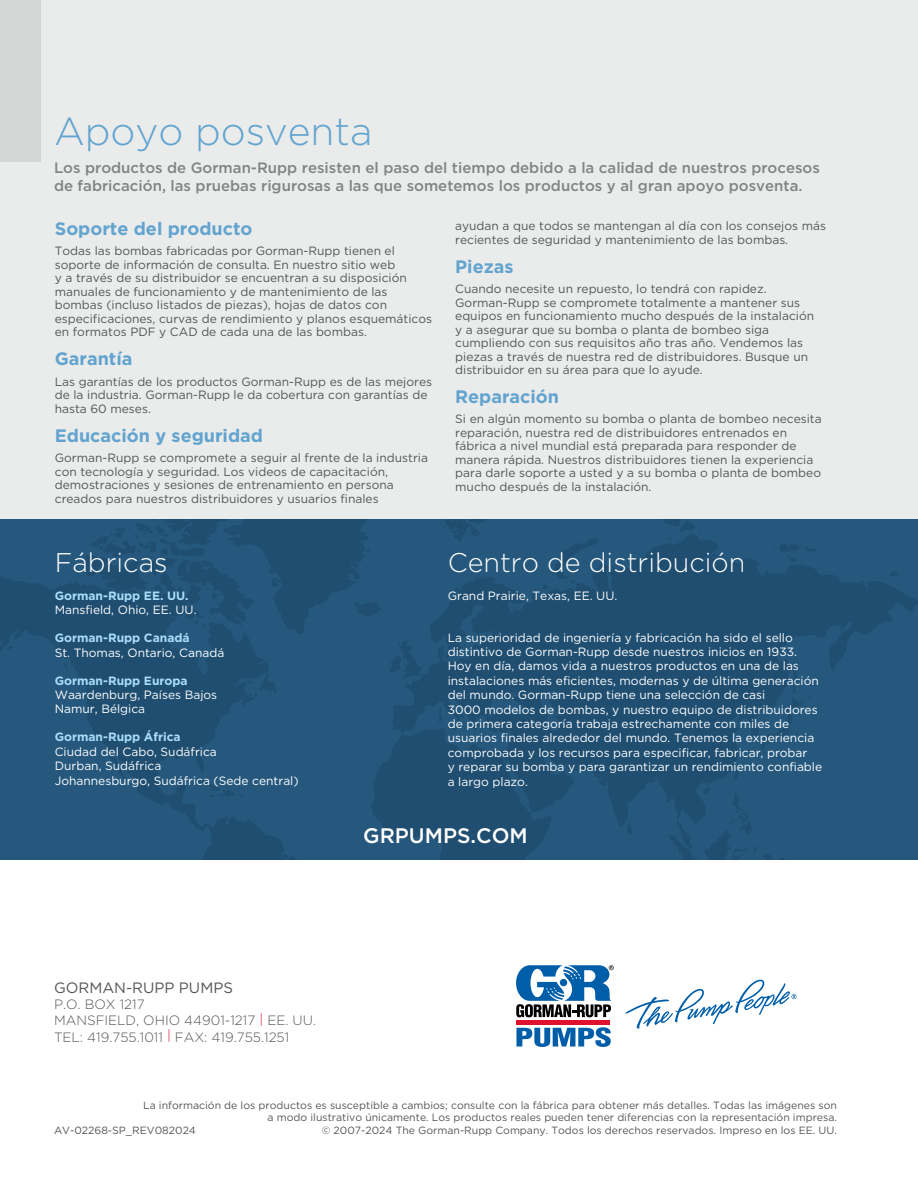
<style>
.page{position:relative;width:918px;height:1188px;background:#fff}
.page>*{position:absolute;margin:0;border:0;box-sizing:border-box;transform-origin:0 0}
.t1{font:300 39px "Gotham";color:#62a4cf}
.t2{font:300 27px "Gotham";color:#fff}
.t3{font:500 21px "Gotham";color:#fff}
.t4{font:700 18px "Gotham";color:#62a4cf}
.t5{font:500 15px/18px "Gotham";color:#828383}
.t6{font:15px "Gotham";color:#545555}
.t7{font:300 13.5px/16.2px "Gotham";color:#545555}
.t8{font:12px/13.5px "Gotham";color:#545555}
.t9{font:12px/14.4px "Gotham";color:#fff}
.t10{font:700 12px "Gotham";color:#a9ddf9}
.t11{font:10.5px "Gotham";color:#545555}
.s1{color:#dd122e}
</style>
<div class="page">
<div style="left:0;top:518px;width:918px;height:441px;background:#25587c"></div>
<svg style="left:371px;top:539px;width:547px;height:322px;fill:#1f4e71"></svg>
<svg style="left:889px;top:572px;width:10px;height:4px"></svg>
<svg style="left:712px;top:554px;width:5px;height:3px"></svg>
<svg style="left:654px;top:518px;width:47px;height:21px"></svg>
<svg style="left:443px;top:518px;width:45px;height:24px"></svg>
<svg style="left:390px;top:641px;width:31px;height:38px"></svg>
<svg style="left:0;top:577px;width:325px;height:284px"></svg>
<svg style="left:192px;top:767px;width:51px;height:30px"></svg>
<svg style="left:82px;top:518px;width:301px;height:116px"></svg>
<svg style="left:76px;top:677px;width:13px;height:10px"></svg>
<svg style="left:55px;top:644px;width:13px;height:27px"></svg>
<svg style="left:7px;top:646px;width:5px;height:5px"></svg>
<svg style="left:449px;top:726px;width:7px;height:5px"></svg>
<svg style="left:438px;top:708px;width:4px;height:14px"></svg>
<svg style="left:443px;top:652px;width:7px;height:7px"></svg>
<svg style="left:474px;top:638px;width:3px;height:5px"></svg>
<svg style="left:502px;top:735px;width:5px;height:3px"></svg>
<svg style="left:543px;top:538px;width:62px;height:51px"></svg>
<svg style="left:775px;top:543px;width:41px;height:19px"></svg>
<svg style="left:246px;top:673px;width:31px;height:24px"></svg>
<div style="left:0;top:861px;width:918px;height:327px;background:#fff"></div>
<hr style="left:516px;top:1020px;width:94px;height:4px;background:#df112d">
<svg style="left:516px;top:1027px;width:95px;height:20px"></svg>
<svg style="left:516px;top:965px;width:98px;height:52px"></svg>
<svg style="left:625px;top:788px;width:221px;height:241px"></svg>
<div style="left:0;top:0;width:918px;height:518px;background:#eaebeb"></div>
<div style="left:0;top:0;width:40px;height:162px;background:#d4d6d6"></div>
<h1 class="t1" style="left:54px;top:107px;width:320px">Apoyo posventa</h1>
<p class="t5" style="left:54px;top:159px;width:768px">Los productos de Gorman-Rupp resisten el paso del tiempo debido a la calidad de nuestros procesos de fabricación, las pruebas rigurosas a las que sometemos los productos y al gran apoyo posventa.</p>
<h3 class="t4" style="left:55px;top:217px;width:199px">Soporte del producto</h3>
<p class="t8" style="left:55px;top:244px;width:379px">Todas las bombas fabricadas por Gorman-Rupp tienen el soporte de información de consulta. En nuestro sitio web<br>y a través de su distribuidor se encuentran a su disposición manuales de funcionamiento y de mantenimiento de las bombas (incluso listados de piezas), hojas de datos con especificaciones, curvas de rendimiento y planos esquemáticos en formatos PDF y CAD de cada una de las bombas.</p>
<h3 class="t4" style="left:55px;top:347px;width:79px">Garantía</h3>
<p class="t8" style="left:55px;top:374px;width:379px">Las garantías de los productos Gorman-Rupp es de las mejores de la industria. Gorman-Rupp le da cobertura con garantías de hasta 60 meses.</p>
<h3 class="t4" style="left:55px;top:423px;width:210px">Educación y seguridad</h3>
<p class="t8" style="left:55px;top:451px;width:375px">Gorman-Rupp se compromete a seguir al frente de la industria con tecnología y seguridad. Los videos de capacitación, demostraciones y sesiones de entrenamiento en persona creados para nuestros distribuidores y usuarios finales</p>
<p class="t8" style="left:455px;top:219px;width:372px">ayudan a que todos se mantengan al día con los consejos más recientes de seguridad y mantenimiento de las bombas.</p>
<h3 class="t4" style="left:455px;top:255px;width:60px">Piezas</h3>
<p class="t8" style="left:455px;top:282px;width:360px">Cuando necesite un repuesto, lo tendrá con rapidez.<br>Gorman-Rupp se compromete totalmente a mantener sus equipos en funcionamiento mucho después de la instalación y a asegurar que su bomba o planta de bombeo siga cumpliendo con sus requisitos año tras año. Vendemos las piezas a través de nuestra red de distribuidores. Busque un distribuidor en su área para que lo ayude.</p>
<h3 class="t4" style="left:455px;top:385px;width:105px">Reparación</h3>
<p class="t8" style="left:455px;top:412px;width:368px">Si en algún momento su bomba o planta de bombeo necesita reparación, nuestra red de distribuidores entrenados en fábrica a nivel mundial está preparada para responder de manera rápida. Nuestros distribuidores tienen la experiencia para darle soporte a usted y a su bomba o planta de bombeo mucho después de la instalación.</p>
<h2 class="t2" style="left:55px;top:546px;width:114px">Fábricas</h2>
<p class="t10" style="left:55px;top:588px;width:135px">Gorman-Rupp EE. UU.</p>
<p class="t9" style="left:55px;top:603px;width:143px">Mansfield, Ohio, EE. UU.</p>
<p class="t10" style="left:55px;top:630px;width:136px">Gorman-Rupp Canadá</p>
<p class="t9" style="left:55px;top:645px;width:171px">St. Thomas, Ontario, Canadá</p>
<p class="t10" style="left:55px;top:672px;width:134px">Gorman-Rupp Europa</p>
<p class="t9" style="left:55px;top:687px;width:164px">Waardenburg, Países Bajos<br>Namur, Bélgica</p>
<p class="t10" style="left:55px;top:729px;width:127px">Gorman-Rupp África</p>
<p class="t9" style="left:55px;top:744px;width:245px">Ciudad del Cabo, Sudáfrica<br>Durban, Sudáfrica<br>Johannesburgo, Sudáfrica (Sede central)</p>
<h2 class="t2" style="left:448px;top:546px;width:299px">Centro de distribución</h2>
<p class="t9" style="left:448px;top:588px;width:171px">Grand Prairie, Texas, EE. UU.</p>
<p class="t9" style="left:448px;top:630px;width:376px">La superioridad de ingeniería y fabricación ha sido el sello distintivo de Gorman-Rupp desde nuestros inicios en 1933.<br>Hoy en día, damos vida a nuestros productos en una de las instalaciones más eficientes, modernas y de última generación del mundo. Gorman-Rupp tiene una selección de casi<br>3000 modelos de bombas, y nuestro equipo de distribuidores de primera categoría trabaja estrechamente con miles de usuarios finales alrededor del mundo. Tenemos la experiencia comprobada y los recursos para especificar, fabricar, probar<br>y reparar su bomba y para garantizar un rendimiento confiable a largo plazo.</p>
<h3 class="t3" style="left:363px;top:822px;width:166px">GRPUMPS.COM</h3>
<p class="t6" style="left:54px;top:978px;width:181px">GORMAN-RUPP PUMPS</p>
<p class="t7" style="left:54px;top:996px;width:264px">P.O. BOX 1217<br>MANSFIELD, OHIO 44901-1217 <span class="s1">|</span> EE. UU.<br>TEL: 419.755.1011 <span class="s1">|</span> FAX: 419.755.1251</p>
<p class="t11" style="left:143px;top:1098px;width:695px">La información de los productos es susceptible a cambios; consulte con la fábrica para obtener más detalles. Todas las imágenes son</p>
<p class="t11" style="left:268px;top:1111px;width:571px">a modo ilustrativo únicamente. Los productos reales pueden tener diferencias con la representación impresa.</p>
<p class="t11" style="left:54px;top:1124px;width:144px">AV-02268-SP_REV082024</p>
<p class="t11" style="left:322px;top:1124px;width:517px">© 2007-2024 The Gorman-Rupp Company. Todos los derechos reservados. Impreso en los EE. UU.</p>
</div>
